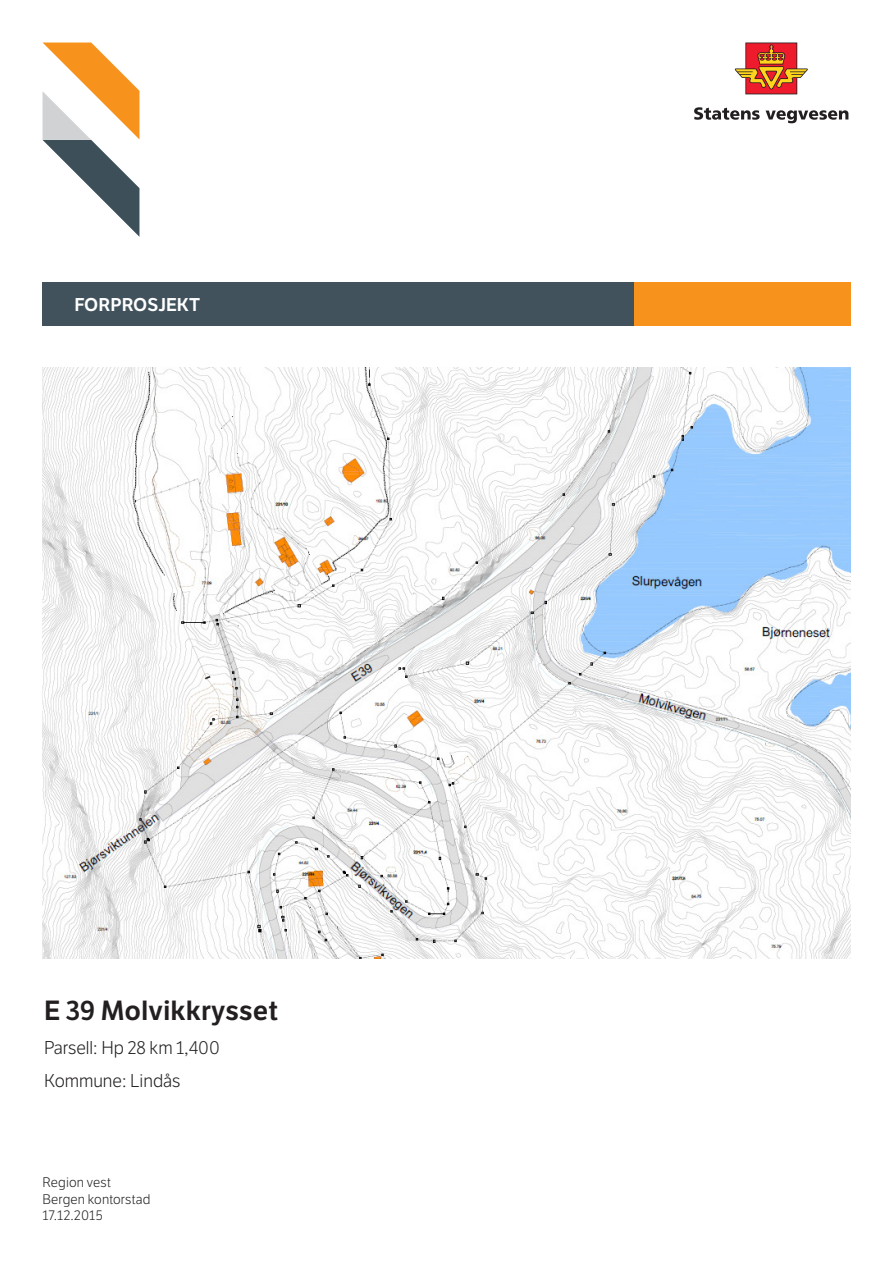
<style>
.page{position:relative;width:893px;height:1263px;background:#fff}
.page>*{position:absolute;margin:0;border:0;box-sizing:border-box;transform-origin:0 0}
.t1{font:600 27px "LFT Etica";color:#231f20}
.t2{font:300 18px "LFT Etica";color:#231f20}
.t3{font:600 18px "LFT Etica";color:#fff}
.t4{font:300 13.5px "LFT Etica";letter-spacing:.01em;color:#231f20}
</style>
<div class="page">
<svg style="left:694px;top:107px;width:66px;height:13px"></svg>
<svg style="left:766px;top:110px;width:82px;height:13px"></svg>
<svg style="left:735px;top:43px;width:73px;height:51px"></svg>
<svg style="left:43px;top:43px;width:96px;height:194px"></svg>
<div style="left:43px;top:282px;width:591px;height:44px;background:#41525c"></div>
<div style="left:634px;top:282px;width:216px;height:44px;background:#f7931d"></div>
<img style="left:43px;top:368px;width:807px;height:591px">
<p class="t3" style="left:75px;top:293px;width:127px">FORPROSJEKT</p>
<p class="t1" style="left:44px;top:994px;width:235px">E 39 Molvikkrysset</p>
<p class="t2" style="left:44px;top:1037px;width:177px">Parsell: Hp 28 km 1,400</p>
<p class="t2" style="left:44px;top:1071px;width:138px">Kommune: Lindås</p>
<p class="t4" style="left:43px;top:1175px;width:70px">Region vest</p>
<p class="t4" style="left:43px;top:1191px;width:110px">Bergen kontorstad</p>
<p class="t4" style="left:43px;top:1208px;width:62px">17.12.2015</p>
</div>
